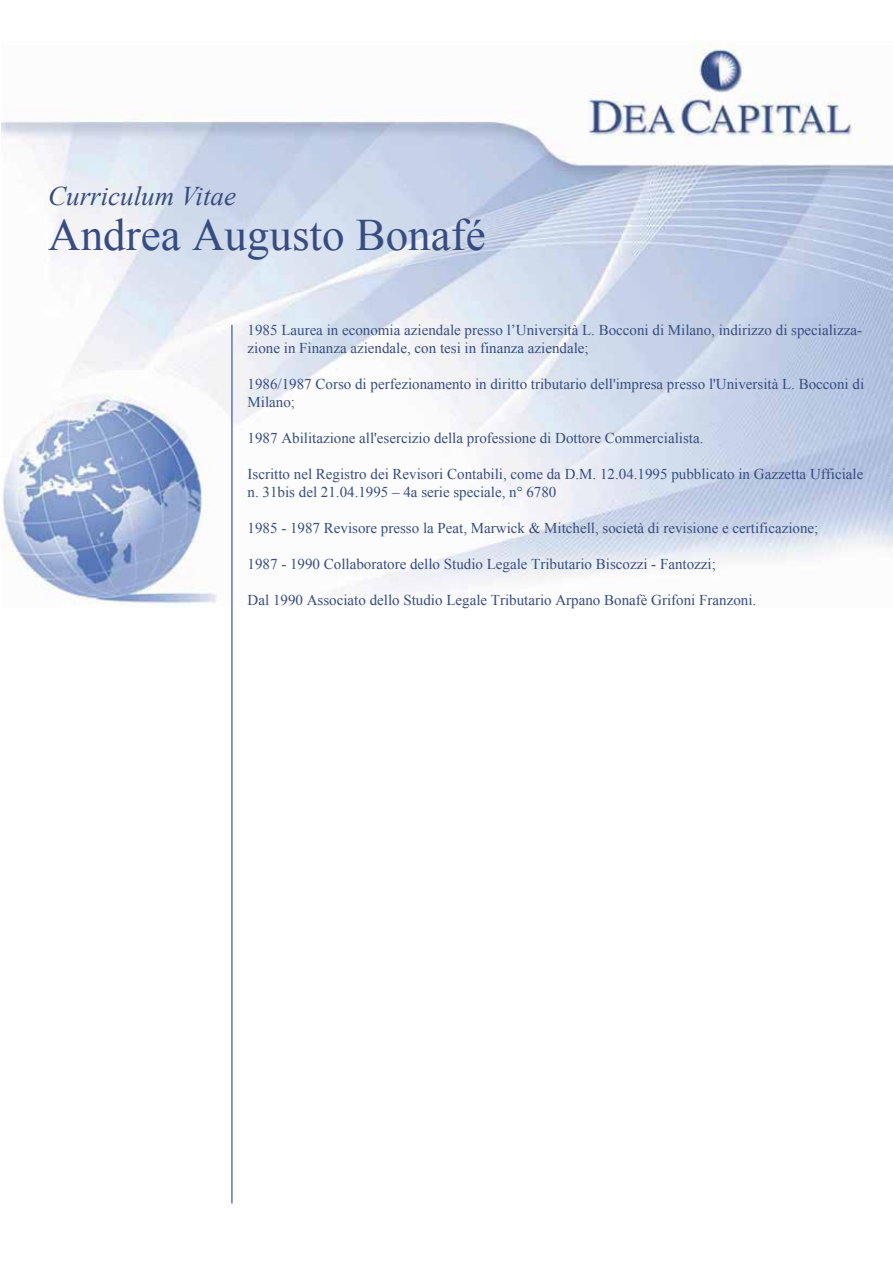
<style>
.page{position:relative;width:893px;height:1263px;background:#fff}
.page>*{position:absolute;margin:0;border:0;box-sizing:border-box;transform-origin:0 0}
.t1{font:45px "Times New Roman";color:#374c80}
.t2{font:italic 27px "Times New Roman";color:#374c80}
.t3{font:15px/18px "Times New Roman";color:#374c80}
</style>
<div class="page">
<img style="left:2px;top:42px;width:891px;height:562px">
<hr style="left:231px;top:325px;width:2px;height:878px;background:#5a78b9">
<h2 class="t2" style="left:48px;top:177px;width:189px">Curriculum Vitae</h2>
<h1 class="t1" style="left:48px;top:205px;width:439px">Andrea Augusto Bonafé</h1>
<p class="t3" style="left:248px;top:321px;width:616px">1985 Laurea in economia aziendale presso l’Università L. Bocconi di Milano, indirizzo di specializza&shy;zione in Finanza aziendale, con tesi in finanza aziendale;</p>
<p class="t3" style="left:248px;top:375px;width:618px">1986/1987 Corso di perfezionamento in diritto tributario dell'impresa presso l'Università L. Bocconi di<br>Milano;</p>
<p class="t3" style="left:248px;top:429px;width:457px">1987 Abilitazione all'esercizio della professione di Dottore Commercialista.</p>
<p class="t3" style="left:248px;top:465px;width:617px">Iscritto nel Registro dei Revisori Contabili, come da D.M. 12.04.1995 pubblicato in Gazzetta Ufficiale n. 31bis del 21.04.1995 – 4a serie speciale, n° 6780</p>
<p class="t3" style="left:248px;top:519px;width:572px">1985 - 1987 Revisore presso la Peat, Marwick &amp; Mitchell, società di revisione e certificazione;</p>
<p class="t3" style="left:248px;top:555px;width:470px">1987 - 1990 Collaboratore dello Studio Legale Tributario Biscozzi - Fantozzi;</p>
<p class="t3" style="left:248px;top:591px;width:510px">Dal 1990 Associato dello Studio Legale Tributario Arpano Bonafè Grifoni Franzoni.</p>
</div>
